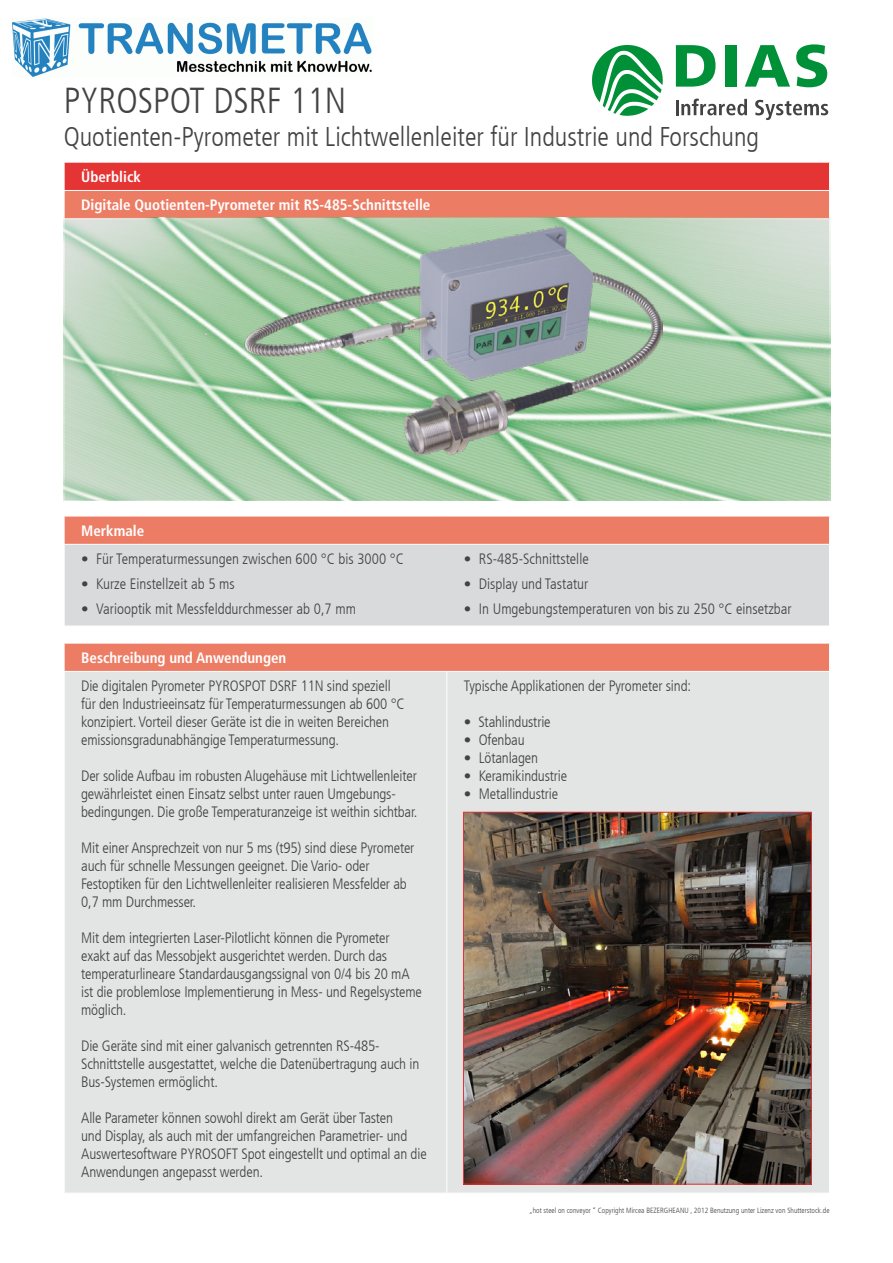
<style>
.page{position:relative;width:893px;height:1263px;background:#fff}
.page>*{position:absolute;margin:0;border:0;box-sizing:border-box;transform-origin:0 0}
.t1{font:300 condensed 36px "Frutiger LT Com";color:#434345}
.t2{font:300 condensed 27px "Frutiger LT Com";color:#434345}
.t3{font:300 condensed 15px/18px "Frutiger LT Com";letter-spacing:-.01em;color:#434345}
.t4{font:700 condensed 15px/28.2px "Frutiger LT Com";color:#fff}
.t5{font:300 condensed 7.5px "Frutiger LT Com";color:#434345}
</style>
<div class="page">
<svg style="left:592px;top:45px;width:71px;height:71px"></svg>
<svg style="left:676px;top:99px;width:71px;height:16px"></svg>
<svg style="left:755px;top:100px;width:73px;height:20px"></svg>
<svg style="left:676px;top:45px;width:39px;height:42px"></svg>
<div style="left:726px;top:45px;width:11px;height:42px;background:#009037"></div>
<svg style="left:745px;top:45px;width:45px;height:42px"></svg>
<svg style="left:796px;top:44px;width:31px;height:43px"></svg>
<div style="left:64px;top:162px;width:765px;height:28px;background:#e53434"></div>
<div style="left:64px;top:190px;width:765px;height:29px;background:#ed7c64"></div>
<hr style="left:64px;top:162px;width:766px;height:1px;background:#fff">
<hr style="left:64px;top:190px;width:766px;height:1px;background:#fff">
<svg style="left:64px;top:163px;width:1px;height:55px"></svg>
<img style="left:64px;top:218px;width:766px;height:282px">
<img style="left:206px;top:226px;width:457px;height:233px">
<div style="left:64px;top:516px;width:765px;height:28px;background:#ed7c64"></div>
<div style="left:65px;top:545px;width:764px;height:81px;background:#d9dadb"></div>
<hr style="left:64px;top:516px;width:383px;height:1px;background:#fff">
<svg style="left:64px;top:516px;width:1px;height:28px"></svg>
<hr style="left:447px;top:516px;width:383px;height:1px;background:#fff">
<div style="left:64px;top:643px;width:765px;height:28px;background:#ed7c64"></div>
<div style="left:65px;top:672px;width:764px;height:521px;background:#e3e4e4"></div>
<hr style="left:64px;top:643px;width:383px;height:1px;background:#fff">
<svg style="left:64px;top:643px;width:1px;height:28px"></svg>
<hr style="left:447px;top:643px;width:383px;height:1px;background:#fff">
<hr style="left:446px;top:672px;width:1px;height:521px;background:#fff">
<img style="left:465px;top:814px;width:345px;height:368px">
<div style="left:463px;top:812px;width:349px;height:372px;border:1px solid #e53434"></div>
<img style="left:13px;top:18px;width:359px;height:58px">
<h1 class="t1" style="left:64px;top:80px;width:284px">PYROSPOT DSRF 11N</h1>
<h2 class="t2" style="left:64px;top:121px;width:697px">Quotienten-Pyrometer mit Lichtwellenleiter für Industrie und Forschung</h2>
<p class="t4" style="left:81px;top:163px;width:351px">Überblick<br>Digitale Quotienten-Pyrometer mit RS-485-Schnittstelle</p>
<p class="t4" style="left:81px;top:516px;width:65px">Merkmale</p>
<p class="t3" style="left:81px;top:550px;width:324px">• Für Temperaturmessungen zwischen 600 °C bis 3000 °C</p>
<p class="t3" style="left:81px;top:575px;width:155px">• Kurze Einstellzeit ab 5 ms</p>
<p class="t3" style="left:81px;top:599px;width:276px">• Variooptik mit Messfelddurchmesser ab 0,7 mm</p>
<p class="t4" style="left:81px;top:644px;width:207px">Beschreibung und Anwendungen</p>
<p class="t3" style="left:81px;top:677px;width:325px">Die digitalen Pyrometer PYROSPOT DSRF 11N sind speziell für den Industrieeinsatz für Temperaturmessungen ab 600 °C konzipiert. Vorteil dieser Geräte ist die in weiten Bereichen emissionsgradunabhängige Temperaturmessung.</p>
<p class="t3" style="left:81px;top:767px;width:338px">Der solide Aufbau im robusten Alugehäuse mit Lichtwellenleiter gewährleistet einen Einsatz selbst unter rauen Umgebungs&shy;bedingungen. Die große Temperaturanzeige ist weithin sichtbar.</p>
<p class="t3" style="left:81px;top:839px;width:335px">Mit einer Ansprechzeit von nur 5 ms (t95) sind diese Pyrometer auch für schnelle Messungen geeignet. Die Vario- oder Festoptiken für den Lichtwellenleiter realisieren Messfelder ab 0,7 mm Durchmesser.</p>
<p class="t3" style="left:81px;top:929px;width:342px">Mit dem integrierten Laser-Pilotlicht können die Pyrometer exakt auf das Messobjekt ausgerichtet werden. Durch das temperaturlineare Standardausgangssignal von 0/4 bis 20 mA ist die problemlose Implementierung in Mess- und Regelsysteme möglich.</p>
<p class="t3" style="left:81px;top:1037px;width:340px">Die Geräte sind mit einer galvanisch getrennten RS-485-<br>Schnittstelle ausgestattet, welche die Datenübertragung auch in<br>Bus-Systemen ermöglicht.</p>
<p class="t3" style="left:81px;top:1109px;width:347px">Alle Parameter können sowohl direkt am Gerät über Tasten<br>und Display, als auch mit der umfangreichen Parametrier- und Auswertesoftware PYROSOFT Spot eingestellt und optimal an die Anwendungen angepasst werden.</p>
<p class="t3" style="left:464px;top:550px;width:126px">• RS-485-Schnittstelle</p>
<p class="t3" style="left:464px;top:575px;width:126px">• Display und Tastatur</p>
<p class="t3" style="left:464px;top:599px;width:329px">• In Umgebungstemperaturen von bis zu 250 °C einsetzbar</p>
<p class="t3" style="left:464px;top:677px;width:229px">Typische Applikationen der Pyrometer sind:</p>
<p class="t3" style="left:464px;top:713px;width:88px">• Stahlindustrie</p>
<p class="t3" style="left:464px;top:731px;width:62px">• Ofenbau</p>
<p class="t3" style="left:464px;top:749px;width:76px">• Lötanlagen</p>
<p class="t3" style="left:464px;top:767px;width:105px">• Keramikindustrie</p>
<p class="t3" style="left:464px;top:785px;width:96px">• Metallindustrie</p>
<p class="t5" style="left:529px;top:1206px;width:302px">„hot steel on conveyor “ Copyright Mircea BEZERGHEANU , 2012 Benutzung unter Lizenz von Shutterstock.de</p>
</div>
